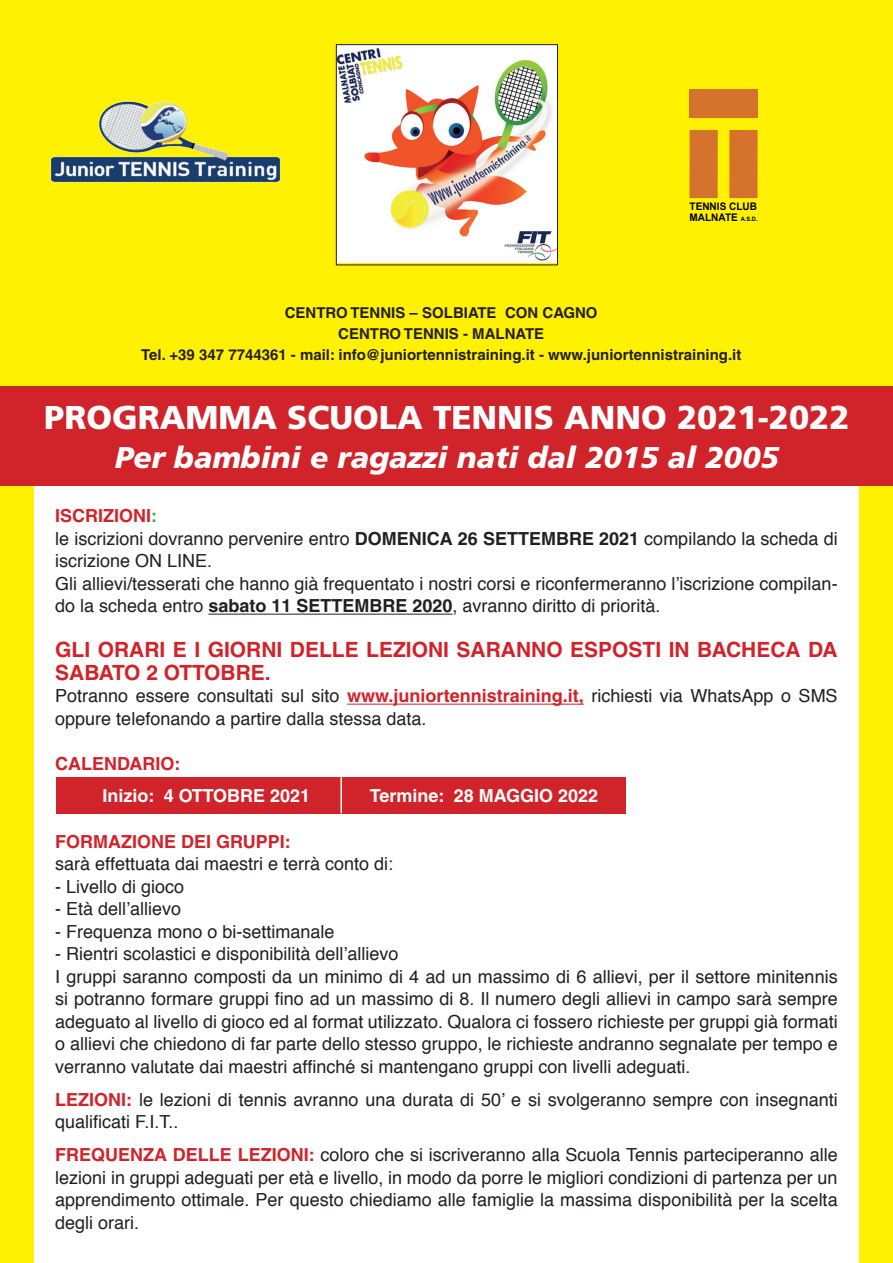
<style>
.page{position:relative;width:893px;height:1263px;background:#fff101}
.page>*{position:absolute;margin:0;border:0;box-sizing:border-box;transform-origin:0 0}
.t1{font:900 33px "Frutiger LT Std";color:#fff}
.t2{font:italic 900 30px "Frutiger LT Std";color:#fff}
.t3{font:700 21px/22.5px "Helvetica";color:#d1232a}
.t4{font:18px/22.5px "Helvetica";color:#231f20}
.t5{font:700 18px "Helvetica";color:#fff}
.t6{font:700 18px "Helvetica";color:#d1232a}
.t7{font:700 15px/21px "Helvetica";color:#231f20;text-align:center}
.t8{font:700 10.5px/10.2px "Arial";color:#000001;scale:.96 1}
.s1{font-size:6px}
.s2{font-weight:700;color:#d1232a}
.s3{font-weight:700;color:#3ab54a}
.s4{font-weight:700}
</style>
<div class="page">
<img style="left:338px;top:46px;width:218px;height:216px">
<div style="left:336px;top:44px;width:222px;height:221px;border:1px solid #231f20"></div>
<div style="left:1px;top:386px;width:892px;height:100px;background:#d1232a"></div>
<div style="left:34px;top:486px;width:825px;height:777px;background:#fff"></div>
<hr style="left:208px;top:614px;width:244px;height:1px;background:#231f20">
<hr style="left:347px;top:704px;width:237px;height:1px;background:#d1232a">
<div style="left:56px;top:777px;width:570px;height:36px;background:#d1232a"></div>
<hr style="left:340px;top:777px;width:2px;height:36px;background:#fff">
<img style="left:48px;top:99px;width:235px;height:86px">
<div style="left:689px;top:90px;width:69px;height:28px;background:#d4732c"></div>
<div style="left:729px;top:130px;width:29px;height:68px;background:#d4732c"></div>
<div style="left:689px;top:130px;width:29px;height:68px;background:#d4732c"></div>
<p class="t8" style="left:689px;top:202px;width:72px">TENNIS CLUB<br>MALNATE <span class="s1">A.S.D.</span></p>
<p class="t7" style="left:141px;top:302px;width:602px">CENTRO TENNIS – SOLBIATE CON CAGNO<br>CENTRO TENNIS - MALNATE<br>Tel. +39 347 7744361 - mail: info@juniortennistraining.it - www.juniortennistraining.it</p>
<h1 class="t1" style="left:44px;top:398px;width:807px">PROGRAMMA SCUOLA TENNIS ANNO 2021-2022</h1>
<h2 class="t2" style="left:115px;top:440px;width:665px">Per bambini e ragazzi nati dal 2015 al 2005</h2>
<p class="t4" style="left:55px;top:505px;width:784px"><span class="s2">ISCRIZIONI</span><span class="s3">:<br></span>le iscrizioni dovranno pervenire entro <span class="s4">DOMENICA 26 SETTEMBRE 2021</span> compilando la scheda di iscrizione ON LINE.<br>Gli allievi/tesserati che hanno già frequentato i nostri corsi e riconfermeranno l’iscrizione compilan&shy;do la scheda entro <span class="s4">sabato 11 SETTEMBRE 2020</span>, avranno diritto di priorità.</p>
<p class="t3" style="left:55px;top:638px;width:784px">GLI ORARI E I GIORNI DELLE LEZIONI SARANNO ESPOSTI IN BACHECA DA<br>SABATO 2 OTTOBRE.</p>
<p class="t4" style="left:55px;top:685px;width:784px">Potranno essere consultati sul sito <span class="s2">www.juniortennistraining.it,</span> richiesti via WhatsApp o SMS oppure telefonando a partire dalla stessa data.</p>
<p class="t6" style="left:55px;top:752px;width:127px">CALENDARIO:</p>
<p class="t5" style="left:102px;top:785px;width:209px">Inizio: 4 OTTOBRE 2021</p>
<p class="t5" style="left:370px;top:785px;width:230px">Termine: 28 MAGGIO 2022</p>
<p class="t6" style="left:55px;top:830px;width:237px">FORMAZIONE DEI GRUPPI:</p>
<p class="t4" style="left:55px;top:853px;width:339px">sarà effettuata dai maestri e terrà conto di:</p>
<p class="t4" style="left:55px;top:876px;width:131px">- Livello di gioco</p>
<p class="t4" style="left:55px;top:898px;width:128px">- Età dell’allievo</p>
<p class="t4" style="left:55px;top:921px;width:281px">- Frequenza mono o bi-settimanale</p>
<p class="t4" style="left:55px;top:943px;width:784px">- Rientri scolastici e disponibilità dell’allievo<br>I gruppi saranno composti da un minimo di 4 ad un massimo di 6 allievi, per il settore minitennis si potranno formare gruppi fino ad un massimo di 8. Il numero degli allievi in campo sarà sempre adeguato al livello di gioco ed al format utilizzato. Qualora ci fossero richieste per gruppi già formati o allievi che chiedono di far parte dello stesso gruppo, le richieste andranno segnalate per tempo e verranno valutate dai maestri affinché si mantengano gruppi con livelli adeguati.</p>
<p class="t4" style="left:55px;top:1089px;width:784px"><span class="s2">LEZIONI:</span> le lezioni di tennis avranno una durata di 50’ e si svolgeranno sempre con insegnanti qualificati F.I.T..</p>
<p class="t4" style="left:55px;top:1144px;width:784px;text-align:justify"><span class="s2">FREQUENZA DELLE LEZIONI:</span> coloro che si iscriveranno alla Scuola Tennis parteciperanno alle lezioni in gruppi adeguati per età e livello, in modo da porre le migliori condizioni di partenza per un apprendimento ottimale. Per questo chiediamo alle famiglie la massima disponibilità per la scelta degli orari.</p>
</div>
